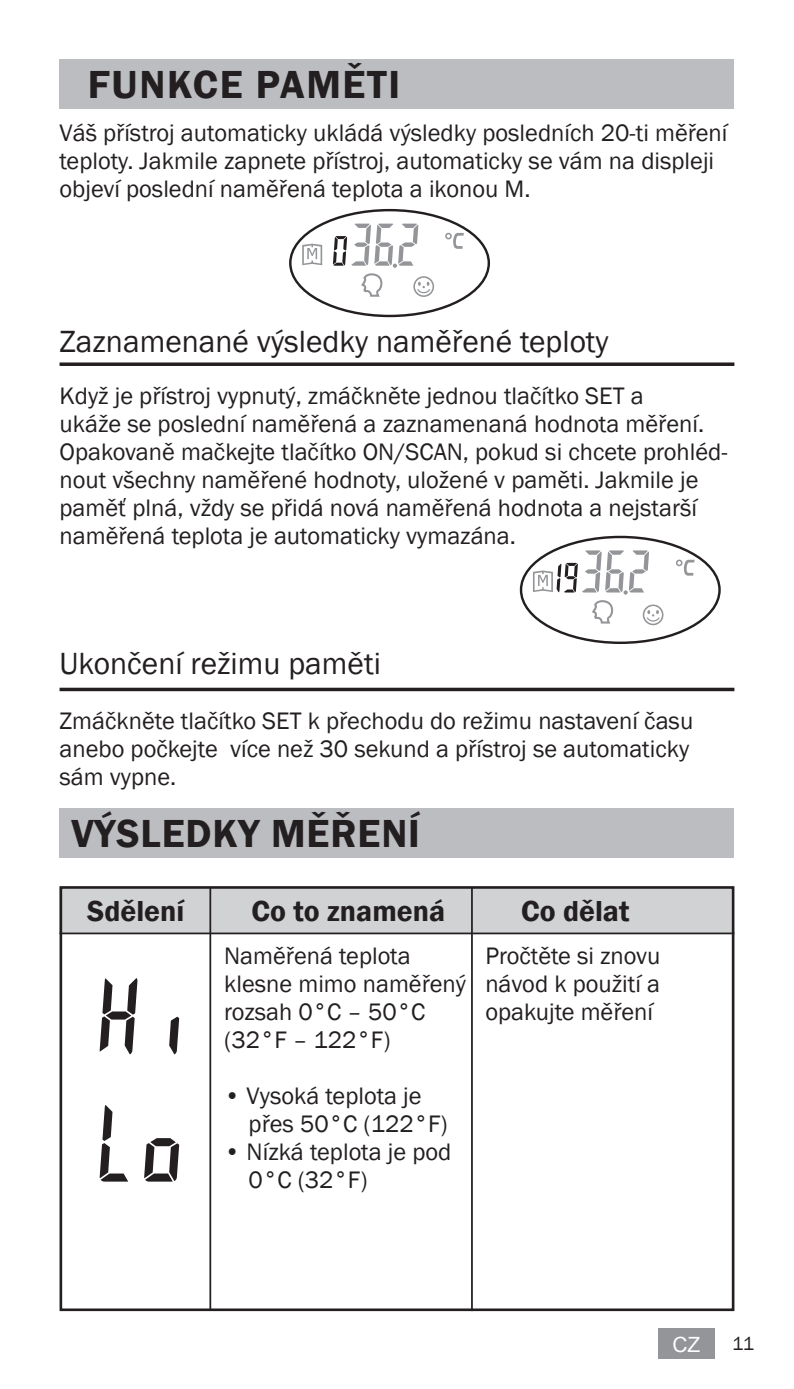
<style>
.page{position:relative;width:794px;height:1389px;background:#fff}
.page>*{position:absolute;margin:0;border:0;box-sizing:border-box;transform-origin:0 0}
.t1{font:600 40.25px "Franklin Gothic";letter-spacing:.02em;color:#231f20}
.t2{font:600 40.25px "Franklin Gothic";letter-spacing:.04em;color:#231f20}
.t3{font:31.5px "Franklin Gothic";color:#231f20}
.t4{font:600 29.75px "Franklin Gothic";color:#231f20}
.t5{font:24.5px/28px "Franklin Gothic";color:#231f20}
.t6{font:21px "Arial";color:#fff}
.t7{font:19.25px "Franklin Gothic";color:#231f20}
</style>
<div class="page">
<div style="left:658px;top:1328px;width:56px;height:31px;background:#939598"></div>
<svg style="left:60px;top:362px;width:674px;height:4px;background:#3e3a3b"></svg>
<hr style="left:60px;top:688px;width:674px;height:3px;background:#231f20">
<div style="left:60px;top:60px;width:674px;height:49px;background:#bcbdc0"></div>
<div style="left:60px;top:809px;width:674px;height:49px;background:#bcbdc0"></div>
<svg style="left:302px;top:244px;width:20px;height:21px"></svg>
<svg style="left:447px;top:233px;width:17px;height:16px"></svg>
<svg style="left:333px;top:224px;width:101px;height:73px"></svg>
<svg style="left:676px;top:560px;width:18px;height:16px"></svg>
<svg style="left:533px;top:550px;width:130px;height:75px"></svg>
<div style="left:60px;top:887px;width:674px;height:47px;background:#d1d2d4"></div>
<div style="left:60px;top:886px;width:674px;height:425px;border:3px solid #231f20"></div>
<hr style="left:60px;top:933px;width:674px;height:1px;background:#231f20">
<hr style="left:209px;top:887px;width:2px;height:423px;background:#231f20">
<hr style="left:471px;top:887px;width:2px;height:424px;background:#231f20">
<svg style="left:100px;top:978px;width:37px;height:76px"></svg>
<svg style="left:169px;top:1017px;width:10px;height:37px"></svg>
<svg style="left:100px;top:1105px;width:28px;height:77px"></svg>
<svg style="left:144px;top:1138px;width:35px;height:44px"></svg>
<h1 class="t2" style="left:88px;top:59px;width:314px">FUNKCE PAMĚTI</h1>
<p class="t5" style="left:60px;top:120px;width:669px">Váš přístroj automaticky ukládá výsledky posledních 20-ti měření teploty. Jakmile zapnete přístroj, automaticky se vám na displeji objeví poslední naměřená teplota a ikonou M.</p>
<p class="t3" style="left:60px;top:322px;width:550px">Zaznamenané výsledky naměřené teploty</p>
<p class="t5" style="left:60px;top:382px;width:669px">Když je přístroj vypnutý, zmáčkněte jednou tlačítko SET a<br>ukáže se poslední naměřená a zaznamenaná hodnota měření.<br>Opakovaně mačkejte tlačítko ON/SCAN, pokud si chcete prohléd&shy;nout všechny naměřené hodnoty, uložené v paměti. Jakmile je paměť plná, vždy se přidá nová naměřená hodnota a nejstarší naměřená teplota je automaticky vymazána.</p>
<p class="t3" style="left:60px;top:644px;width:323px">Ukončení režimu paměti</p>
<p class="t5" style="left:60px;top:707px;width:635px">Zmáčkněte tlačítko SET k přechodu do režimu nastavení času anebo počkejte více než 30 sekund a přístroj se automaticky sám vypne.</p>
<h1 class="t1" style="left:71px;top:808px;width:350px">VÝSLEDKY MĚŘENÍ</h1>
<p class="t4" style="left:87px;top:893px;width:99px">Sdělení</p>
<p class="t4" style="left:251px;top:893px;width:195px">Co to znamená</p>
<p class="t5" style="left:224px;top:942px;width:243px">Naměřená teplota klesne mimo naměřený rozsah 0°C – 50°C (32°F – 122°F)</p>
<p class="t5" style="left:249px;top:1082px;width:201px;text-indent:-24px">• Vysoká teplota je přes 50°C (122°F)</p>
<p class="t5" style="left:249px;top:1138px;width:204px;text-indent:-24px">• Nízká teplota je pod<br>0°C (32°F)</p>
<p class="t4" style="left:521px;top:893px;width:110px">Co dělat</p>
<p class="t5" style="left:485px;top:942px;width:177px;text-align:justify">Pročtěte si znovu návod k použití a opakujte měření</p>
<p class="t6" style="left:672px;top:1331px;width:29px">CZ</p>
<p class="t7" style="left:732px;top:1331px;width:24px">11</p>
</div>
